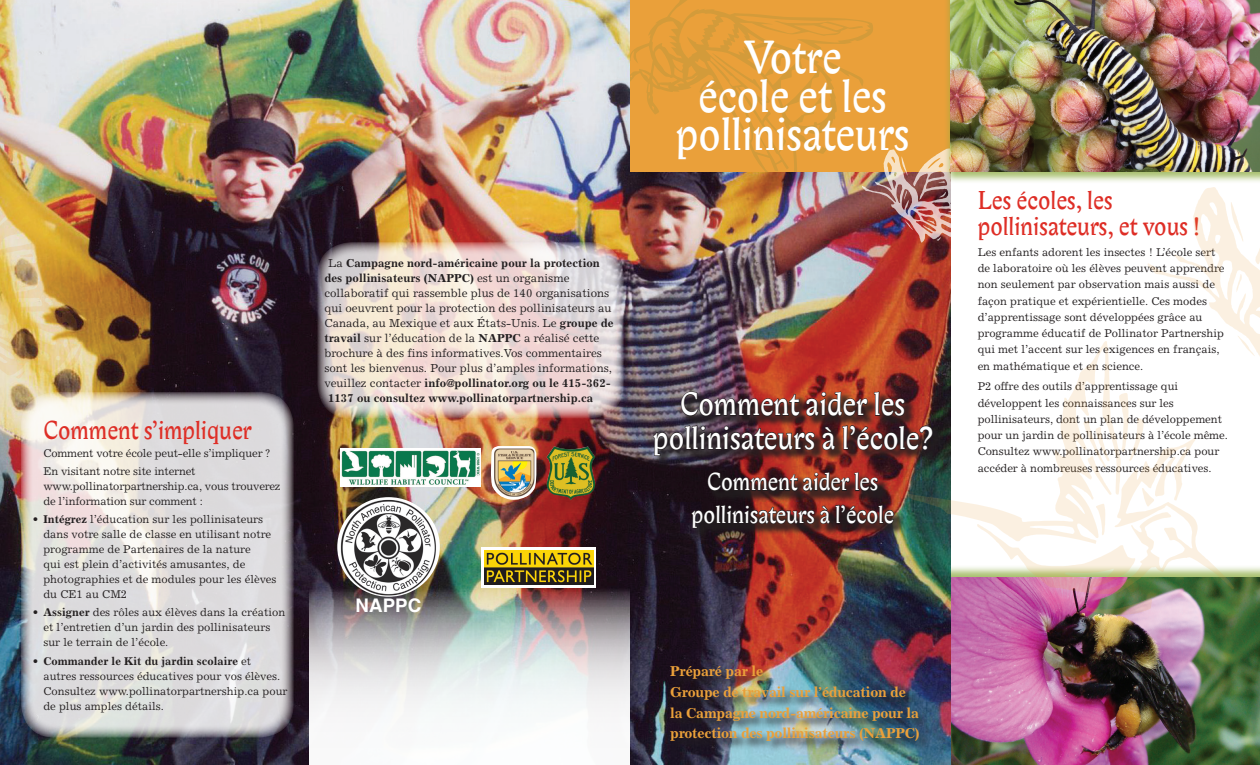
<style>
.page{position:relative;width:1260px;height:765px;background:#fff}
.page>*{position:absolute;margin:0;border:0;box-sizing:border-box;transform-origin:0 0}
.Bibloni_head{font:45px/38.8px "Biblon ITC";color:#fff;text-align:center}
.Bibloni_head-2{font:31.25px/33.8px "Biblon ITC";color:#fff;text-align:center}
.Bibloni_head-3{font:25px/26.2px "Biblon ITC";color:#de2e26}
.Bibloni_head-4{font:23.75px/32.5px "Biblon ITC";color:#fff;text-align:center}
.Bibloni_small_head{font:700 18.75px "Helvetica";color:#fff}
.t1{font:700 14.38px/20.6px "Excelsior";letter-spacing:-.02em;color:#eaa03a}
.t2{font:11.5px "Excelsior";color:#231f20}
.t3{font:700 11.5px "Excelsior";color:#231f20}
.Excelsior_body{font:11.25px/16.2px "Excelsior";color:#231f20}
.s1{font-weight:700}
.s2{font-weight:400}
</style>
<div class="page">
<img style="left:951px;top:578px;width:309px;height:187px">
<img style="left:0;top:0;width:951px;height:765px">
<div style="left:653px;top:391px;width:291px;height:149px;background:#231f20;opacity:.82"></div>
<img style="left:680px;top:391px;width:225px;height:26px">
<img style="left:652px;top:425px;width:281px;height:176px">
<img style="left:670px;top:665px;width:261px;height:88px">
<div style="left:630px;top:0;width:321px;height:171px;background:#eaa03a"></div>
<img style="left:862px;top:149px;width:89px;height:94px">
<svg style="left:630px;top:0;width:243px;height:171px"></svg>
<svg style="left:1148px;top:187px;width:112px;height:169px"></svg>
<img style="left:0;top:185px;width:83px;height:197px">
<svg style="left:317px;top:242px;width:307px;height:177px;background:#e4d3cd"></svg>
<div style="left:943px;top:0;width:317px;height:184px;background:#8baa3e;opacity:.75"></div>
<img style="left:950px;top:0;width:310px;height:171px">
<svg style="left:21px;top:392px;width:273px;height:346px;background:#dad7d6"></svg>
<svg style="left:1121px;top:393px;width:23px;height:45px"></svg>
<svg style="left:908px;top:341px;width:213px;height:203px"></svg>
<svg style="left:976px;top:438px;width:259px;height:157px"></svg>
<svg style="left:1086px;top:598px;width:66px;height:17px"></svg>
<img style="left:546px;top:446px;width:50px;height:54px">
<svg style="left:490px;top:446px;width:47px;height:60px"></svg>
<img style="left:494px;top:449px;width:40px;height:48px">
<img style="left:340px;top:449px;width:140px;height:38px">
<img style="left:309px;top:588px;width:321px;height:177px">
<svg style="left:482px;top:547px;width:114px;height:41px"></svg>
<img style="left:485px;top:550px;width:109px;height:34px">
<img style="left:337px;top:497px;width:103px;height:100px">
<h3 class="Bibloni_head-3" style="left:43px;top:418px;width:210px">Comment s’impliquer</h3>
<p class="Excelsior_body" style="left:43px;top:444px;width:228px;line-height:18.1px">Comment votre école peut-elle s’impliquer ?<br>En visitant notre site internet</p>
<p class="Excelsior_body" style="left:43px;top:479px;width:239px;line-height:15px">www.pollinatorpartnership.ca, vous trouverez de l’information sur comment :</p>
<p class="Excelsior_body" style="left:43px;top:512px;width:235px;line-height:15px;text-indent:-11px">• <span class="s1">Intégrez</span> l’éducation sur les pollinisateurs dans votre salle de classe en utilisant notre programme de Partenaires de la nature<br>qui est plein d’activités amusantes, de photographies et de modules pour les élèves du CE1 au CM2</p>
<p class="Excelsior_body" style="left:43px;top:605px;width:243px;line-height:15px;text-indent:-11px">• <span class="s1">Assigner</span> des rôles aux élèves dans la création et l’entretien d’un jardin des pollinisateurs sur le terrain de l’école.</p>
<p class="Excelsior_body" style="left:43px;top:653px;width:246px;line-height:15px;text-indent:-11px">• <span class="s1">Commander le Kit du jardin scolaire</span> et<br>autres ressources éducatives pour vos élèves.<br>Consultez www.pollinatorpartnership.ca pour de plus amples détails.</p>
<p class="t3" style="left:328px;top:256px;width:273px"><span class="s2">La</span> Campagne nord-américaine pour la protection</p>
<p class="t3" style="left:324px;top:271px;width:247px">des pollinisateurs (NAPPC) <span class="s2">est un organisme</span></p>
<p class="t2" style="left:324px;top:286px;width:286px">collaboratif qui rassemble plus de 140 organisations</p>
<p class="t2" style="left:324px;top:301px;width:289px">qui oeuvrent pour la protection des pollinisateurs au</p>
<p class="t2" style="left:324px;top:316px;width:291px">Canada, au Mexique et aux États-Unis. Le <span class="s1">groupe de</span></p>
<p class="t2" style="left:324px;top:331px;width:276px"><span class="s1">travail</span> sur l’éducation de la <span class="s1">NAPPC</span> a réalisé cette</p>
<p class="t2" style="left:324px;top:346px;width:279px">brochure à des fins informatives.Vos commentaires</p>
<p class="t2" style="left:324px;top:361px;width:289px">sont les bienvenus. Pour plus d’amples informations,</p>
<p class="t3" style="left:324px;top:376px;width:288px"><span class="s2">veuillez contacter</span> info@pollinator.org ou le 415-362-</p>
<p class="t3" style="left:328px;top:391px;width:267px">1137 ou consultez www.pollinatorpartnership.ca</p>
<p class="Bibloni_small_head" style="left:356px;top:594px;width:67px">NAPPC</p>
<p class="Bibloni_head" style="left:676px;top:40px;width:236px">Votre<br>école et les pollinisateurs</p>
<p class="Bibloni_head-2" style="left:653px;top:389px;width:281px">Comment aider les pollinisateurs à l’école?</p>
<p class="Bibloni_head-4" style="left:692px;top:467px;width:204px">Comment aider les pollinisateurs à l’école</p>
<p class="t1" style="left:670px;top:661px;width:94px">Préparé par le</p>
<p class="t1" style="left:670px;top:682px;width:251px">Groupe de travail sur l’éducation de la Campagne nord-américaine pour la protection des pollinisateurs (NAPPC)</p>
<p class="Bibloni_head-3" style="left:978px;top:189px;width:224px">Les écoles, les pollinisateurs, et vous !</p>
<p class="Excelsior_body" style="left:978px;top:244px;width:248px">Les enfants adorent les insectes ! L’école sert de laboratoire où les élèves peuvent apprendre non seulement par observation mais aussi de façon pratique et expérientielle. Ces modes d’apprentissage sont développées grâce au programme éducatif de Pollinator Partnership qui met l’accent sur les exigences en français, en mathématique et en science.</p>
<p class="Excelsior_body" style="left:978px;top:378px;width:252px">P2 offre des outils d’apprentissage qui développent les connaissances sur les pollinisateurs, dont un plan de développement pour un jardin de pollinisateurs à l’école même.<br>Consultez www.pollinatorpartnership.ca pour accéder à nombreuses ressources éducatives.</p>
</div>
